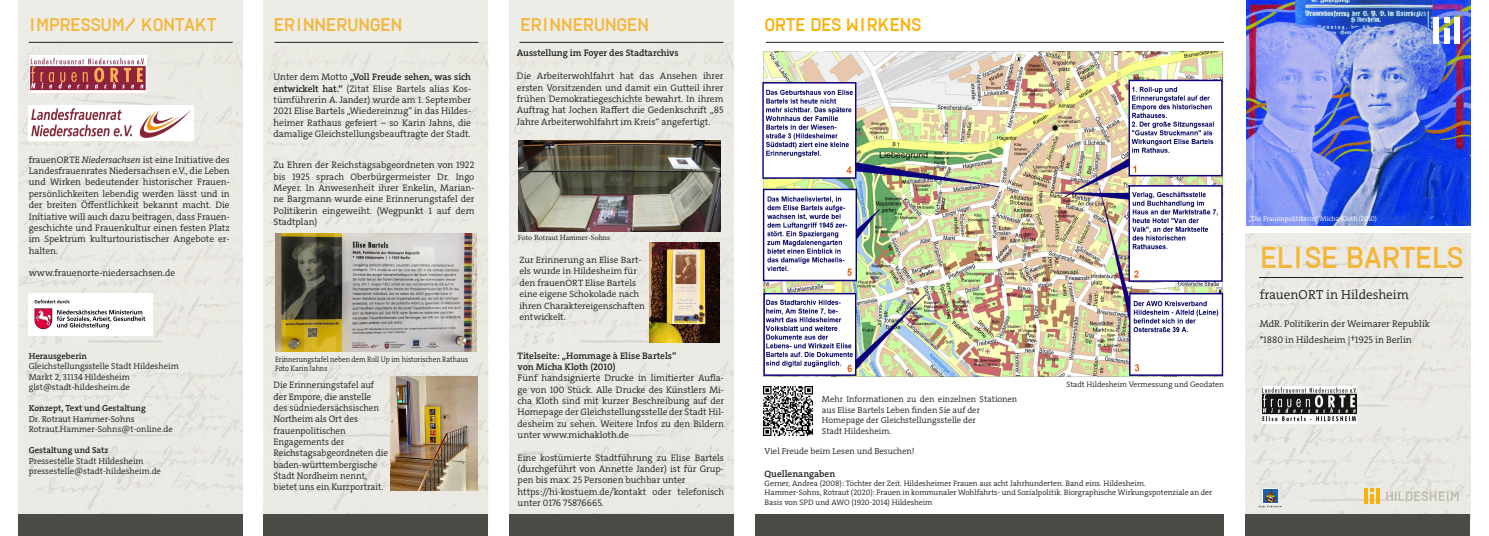
<style>
.page{position:relative;width:1489px;height:536px;background:#fff}
.page>*{position:absolute;margin:0;border:0;box-sizing:border-box;transform-origin:0 0}
.t1{font:500 28.88px "Uberform";letter-spacing:-.01em;color:#f4b639}
.t2{font:500 17.5px "Uberform";letter-spacing:-.01em;color:#f4b639}
.t3{font:500 17.5px "Uberform";letter-spacing:-.01em;color:#f9b105}
.t4{font:300 13.12px "The Serif";color:#1d1d1b}
.t5{font:300 9.62px "The Serif";color:#1d1d1b}
.t6{font:300 9.45px/11.4px "The Serif";color:#1d1d1b;text-align:justify}
.t7{font:600 9.45px "The Serif";color:#1d1d1b}
.t8{font:300 9.19px/11.4px "The Serif";color:#1d1d1b}
.t9{font:300 8.75px/10.5px "The Serif";color:#1d1d1b}
.t10{font:600 8.75px "The Serif";color:#1d1d1b}
.t11{font:300 7.88px/9.5px "The Serif";color:#1d1d1b}
.t12{font:300 7.88px "The Serif";color:#1d1d1b;scale:.9 1}
.t13{font:7.88px "Minion Pro";letter-spacing:-.005em;color:#1d1d1b}
.t14{font:300 7px "The Serif";letter-spacing:-.015em;color:#fff}
.s1{font-style:italic}
.s2{font-weight:600}
</style>
<div class="page">
<img style="left:1246px;top:0;width:224px;height:226px">
<div style="left:509px;top:0;width:225px;height:531px;background:#edece6"></div>
<img style="left:510px;top:42px;width:224px;height:472px">
<div style="left:509px;top:514px;width:225px;height:22px;background:#4b4a45"></div>
<hr style="left:519px;top:42px;width:204px;height:1px;background:#1d1d1b">
<div style="left:263px;top:0;width:225px;height:531px;background:#edece6"></div>
<img style="left:264px;top:42px;width:224px;height:472px">
<div style="left:263px;top:514px;width:225px;height:22px;background:#4b4a45"></div>
<div style="left:18px;top:0;width:224px;height:531px;background:#edece6"></div>
<img style="left:18px;top:42px;width:224px;height:472px">
<div style="left:18px;top:514px;width:224px;height:22px;background:#4b4a45"></div>
<hr style="left:274px;top:42px;width:204px;height:1px;background:#1d1d1b">
<hr style="left:29px;top:42px;width:204px;height:1px;background:#1d1d1b">
<div style="left:1433px;top:18px;width:5px;height:26px;background:#fff"></div>
<div style="left:1443px;top:28px;width:5px;height:16px;background:#fff"></div>
<svg style="left:1443px;top:18px;width:5px;height:5px"></svg>
<div style="left:1454px;top:18px;width:5px;height:26px;background:#fff"></div>
<img style="left:1245px;top:233px;width:224px;height:281px">
<hr style="left:1364px;top:488px;width:3px;height:16px;background:#f9b105">
<svg style="left:1370px;top:488px;width:3px;height:16px"></svg>
<hr style="left:1376px;top:488px;width:3px;height:16px;background:#f9b105">
<svg style="left:1386px;top:491px;width:72px;height:10px"></svg>
<div style="left:1258px;top:485px;width:23px;height:15px;background:#e4e4e3"></div>
<svg style="left:1262px;top:488px;width:15px;height:15px"></svg>
<img style="left:1262px;top:489px;width:14px;height:14px">
<svg style="left:1258px;top:505px;width:23px;height:2px"></svg>
<hr style="left:1258px;top:277px;width:204px;height:1px;background:#1d1d1b">
<img style="left:1262px;top:386px;width:94px;height:37px">
<div style="left:1244px;top:514px;width:225px;height:22px;background:#4b4a45"></div>
<img style="left:29px;top:55px;width:117px;height:38px">
<img style="left:29px;top:293px;width:123px;height:42px">
<img style="left:28px;top:106px;width:166px;height:35px">
<img style="left:518px;top:140px;width:202px;height:91px">
<img style="left:650px;top:242px;width:69px;height:100px">
<img style="left:275px;top:234px;width:202px;height:117px">
<img style="left:390px;top:377px;width:87px;height:113px">
<hr style="left:765px;top:42px;width:458px;height:1px;background:#1d1d1b">
<div style="left:755px;top:514px;width:468px;height:22px;background:#4b4a45"></div>
<img style="left:763px;top:386px;width:49px;height:50px">
<img style="left:762px;top:52px;width:462px;height:325px">
<p class="t2" style="left:28px;top:13px;width:189px">IMPRESSUM/ KONTAKT</p>
<p class="t6" style="left:29px;top:154px;width:202px">frauenORTE <span class="s1">Niedersachsen</span> ist eine Initiative des Landesfrauenrates Niedersachsen e.V., die Leben und Wirken bedeutender historischer Frauen&shy;persönlichkeiten lebendig werden lässt und in der breiten Öffentlichkeit bekannt macht. Die Initiative will auch dazu beitragen, dass Frauen&shy;geschichte und Frauenkultur einen festen Platz im Spektrum kulturtouristischer Angebote er&shy;halten.</p>
<p class="t6" style="left:29px;top:267px;width:148px">www.frauenorte-niedersachsen.de</p>
<p class="t10" style="left:29px;top:350px;width:60px">Herausgeberin</p>
<p class="t9" style="left:29px;top:361px;width:151px">Gleichstellungsstelle Stadt Hildesheim</p>
<p class="t9" style="left:29px;top:372px;width:103px">Markt 2, 31134 Hildesheim</p>
<p class="t9" style="left:29px;top:382px;width:102px">glst@stadt-hildesheim.de</p>
<p class="t10" style="left:29px;top:403px;width:118px">Konzept, Text und Gestaltung</p>
<p class="t9" style="left:29px;top:414px;width:107px">Dr. Rotraut Hammer-Sohns</p>
<p class="t9" style="left:29px;top:424px;width:145px">Rotraut.Hammer-Sohns@t-online.de</p>
<p class="t10" style="left:29px;top:445px;width:81px">Gestaltung und Satz</p>
<p class="t9" style="left:29px;top:456px;width:116px">Pressestelle Stadt Hildesheim</p>
<p class="t9" style="left:29px;top:466px;width:134px">pressestelle@stadt-hildesheim.de</p>
<p class="t2" style="left:273px;top:13px;width:130px">ERINNERUNGEN</p>
<p class="t6" style="left:273px;top:71px;width:199px">Unter dem Motto <span class="s2">„Voll Freude sehen, was sich entwickelt hat.“</span> (Zitat Elise Bartels alias Kos&shy;tümführerin A. Jander) wurde am 1. September 2021 Elise Bartels „Wiedereinzug“ in das Hildes&shy;heimer Rathaus gefeiert ‒ so Karin Jahns, die damalige Gleichstellungsbeauftragte der Stadt.</p>
<p class="t6" style="left:273px;top:159px;width:202px">Zu Ehren der Reichstagsabgeordneten von 1922 bis 1925 sprach Oberbürgermeister Dr. Ingo Meyer. In Anwesenheit ihrer Enkelin, Marian&shy;ne Bargmann wurde eine Erinnerungstafel der Politikerin eingeweiht. (Wegpunkt 1 auf dem Stadtplan)</p>
<p class="t12" style="left:275px;top:354px;width:216px">Erinnerungstafel neben dem Roll Up im historischen Rathaus</p>
<p class="t12" style="left:275px;top:363px;width:60px">Foto Karin Jahns</p>
<p class="t6" style="left:273px;top:379px;width:102px">Die Erinnerungstafel auf</p>
<p class="t6" style="left:273px;top:391px;width:99px">der Empore, die anstelle</p>
<p class="t6" style="left:273px;top:402px;width:107px">des südniedersächsischen<br>Northeim als Ort des</p>
<p class="t6" style="left:273px;top:425px;width:74px">frauenpolitischen</p>
<p class="t6" style="left:273px;top:436px;width:72px">Engagements der</p>
<p class="t6" style="left:273px;top:447px;width:116px;text-align:left">Reichstagsabgeordneten die baden-württembergische<br>Stadt Nordheim nennt,</p>
<p class="t6" style="left:273px;top:481px;width:111px">bietet uns ein Kurzportrait.</p>
<p class="t2" style="left:520px;top:13px;width:130px">ERINNERUNGEN</p>
<p class="t7" style="left:517px;top:47px;width:163px">Ausstellung im Foyer des Stadtarchivs</p>
<p class="t6" style="left:517px;top:70px;width:208px">Die Arbeiterwohlfahrt hat das Ansehen ihrer ersten Vorsitzenden und damit ein Gutteil ihrer frühen Demokratiegeschichte bewahrt. In ihrem Auftrag hat Jochen Raffert die Gedenkschrift „85<br>Jahre Arbeiterwohlfahrt im Kreis“ angefertigt.</p>
<p class="t13" style="left:518px;top:232px;width:94px">Foto Rotraut Hammer-Sohns</p>
<p class="t8" style="left:519px;top:254px;width:127px">Zur Erinnerung an Elise Bart&shy;els wurde in Hildesheim für den frauenORT Elise Bartels eine eigene Schokolade nach ihren Charaktereigenschaften</p>
<p class="t8" style="left:519px;top:311px;width:48px">entwickelt.</p>
<p class="t7" style="left:517px;top:349px;width:160px">Titelseite: „Hommage à Elise Bartels“</p>
<p class="t7" style="left:517px;top:360px;width:100px">von Micha Kloth (2010)</p>
<p class="t6" style="left:517px;top:372px;width:208px">Fünf handsignierte Drucke in limitierter Aufla&shy;ge von 100 Stück. Alle Drucke des Künstlers Mi&shy;cha Kloth sind mit kurzer Beschreibung auf der Homepage der Gleichstellungsstelle der Stadt Hil&shy;desheim zu sehen. Weitere Infos zu den Bildern unter www.michakloth.de</p>
<p class="t6" style="left:517px;top:452px;width:208px">Eine kostümierte Stadtführung zu Elise Bartels (durchgeführt von Annette Jander) ist für Grup&shy;pen bis max. 25 Personen buchbar unter</p>
<p class="t6" style="left:517px;top:486px;width:208px">https://hi-kostuem.de/kontakt oder telefonisch unter 0176 75876665.</p>
<p class="t3" style="left:764px;top:13px;width:158px">ORTE DES WIRKENS</p>
<p class="t9" style="left:821px;top:394px;width:197px">Mehr Informationen zu den einzelnen Stationen aus Elise Bartels Leben finden Sie auf der</p>
<p class="t9" style="left:821px;top:415px;width:155px">Homepage der Gleichstellungsstelle der</p>
<p class="t9" style="left:821px;top:426px;width:71px">Stadt Hildesheim.</p>
<p class="t11" style="left:1066px;top:379px;width:159px">Stadt Hildesheim Vermessung und Geodaten</p>
<p class="t9" style="left:764px;top:445px;width:151px">Viel Freude beim Lesen und Besuchen!</p>
<p class="t7" style="left:764px;top:467px;width:72px">Quellenangaben</p>
<p class="t11" style="left:764px;top:478px;width:383px">Gerner, Andrea (2008): Töchter der Zeit. Hildesheimer Frauen aus acht Jahrhunderten. Band eins. Hildesheim.</p>
<p class="t11" style="left:764px;top:488px;width:449px">Hammer-Sohns, Rotraut (2020): Frauen in kommunaler Wohlfahrts- und Sozialpolitik. Biorgraphische Wirkungspotenziale an der<br>Basis von SPD und AWO (1920-2014) Hildesheim</p>
<p class="t14" style="left:1248px;top:214px;width:130px">„Die Frauenpolitikerin“ Micha Kloth (2010)</p>
<p class="t1" style="left:1259px;top:239px;width:205px">ELISE BARTELS</p>
<p class="t4" style="left:1259px;top:286px;width:151px">frauenORT in Hildesheim</p>
<p class="t5" style="left:1259px;top:317px;width:172px">MdR. Politikerin der Weimarer Republik</p>
<p class="t5" style="left:1259px;top:333px;width:153px">*1880 in Hildesheim |†1925 in Berlin</p>
</div>
